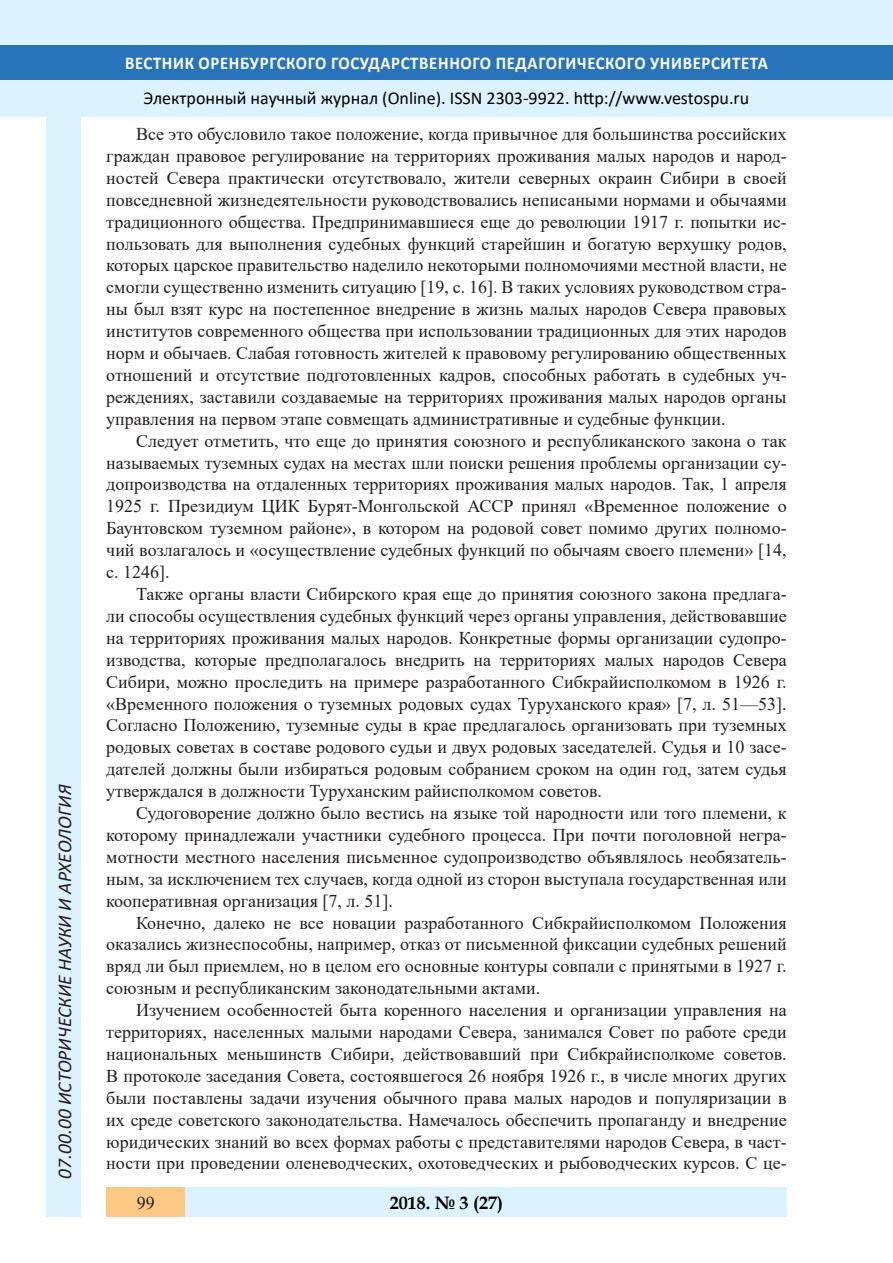
<style>
.page{position:relative;width:893px;height:1263px;background:#fff}
.page>*{position:absolute;margin:0;border:0;box-sizing:border-box;transform-origin:0 0}
.t1{font:italic 19.5px "Calibri";color:#231f20}
.Стиль2{font:18px/21.9px "Times New Roman";color:#231f20;text-align:justify}
.t2{font:18px "Calibri";color:#000}
.t3{font:700 18px "Calibri";letter-spacing:.04em;color:#fff;scale:.93 1}
.t4{font:700 18px "Book Antiqua";color:#000}
</style>
<div class="page">
<div style="left:0;top:0;width:893px;height:116px;background:#dcf2fc"></div>
<div style="left:0;top:45px;width:893px;height:34px;background:#2873ba"></div>
<div style="left:47px;top:116px;width:34px;height:1101px;background:#dcf2fc"></div>
<div style="left:106px;top:1188px;width:681px;height:29px;background:#dcf2fc"></div>
<div style="left:106px;top:1188px;width:79px;height:29px;background:#fdc784"></div>
<p class="t1" style="left:51px;top:1179px;width:395px;rotate:-90deg">07.00.00 ИСТОРИЧЕСКИЕ НАУКИ И АРХЕОЛОГИЯ</p>
<p class="t1" style="left:51px;top:1105px;width:206px;rotate:-90deg">БИОЛОГИЧЕСКИЕ НАУКИ</p>
<p class="t1" style="left:51px;top:1169px;width:11px;rotate:-90deg">3</p>
<p class="t3" style="left:125px;top:50px;width:693px">ВЕСТНИК ОРЕНБУРГСКОГО ГОСУДАРСТВЕННОГО ПЕДАГОГИЧЕСКОГО УНИВЕРСИТЕТА</p>
<p class="t2" style="left:144px;top:85px;width:607px">Электронный научный журнал (Online). ISSN 2303-9922. http://www.vestospu.ru</p>
<p class="t2" style="left:583px;top:85px;width:13px">t</p>
<p class="t2" style="left:583px;top:85px;width:13px">t</p>
<p class="Стиль2" style="left:106px;top:122px;width:682px;text-indent:30px">Все это обусловило такое положение, когда привычное для большинства российских граждан правовое регулирование на территориях проживания малых народов и народ&shy;ностей Севера практически отсутствовало, жители северных окраин Сибири в своей повседневной жизнедеятельности руководствовались неписаными нормами и обычаями традиционного общества. Предпринимавшиеся еще до революции 1917 г. попытки ис&shy;пользовать для выполнения судебных функций старейшин и богатую верхушку родов, которых царское правительство наделило некоторыми полномочиями местной власти, не смогли существенно изменить ситуацию [19, с. 16]. В таких условиях руководством стра&shy;ны был взят курс на постепенное внедрение в жизнь малых народов Севера правовых институтов современного общества при использовании традиционных для этих народов норм и обычаев. Слабая готовность жителей к правовому регулированию общественных отношений и отсутствие подготовленных кадров, способных работать в судебных уч&shy;реждениях, заставили создаваемые на территориях проживания малых народов органы управления на первом этапе совмещать административные и судебные функции.</p>
<p class="Стиль2" style="left:106px;top:429px;width:682px;text-indent:30px">Следует отметить, что еще до принятия союзного и республиканского закона о так называемых туземных судах на местах шли поиски решения проблемы организации су&shy;допроизводства на отдаленных территориях проживания малых народов. Так, 1 апреля 1925 г. Президиум ЦИК Бурят-Монгольской АССР принял «Временное положение о Баунтовском туземном районе», в котором на родовой совет помимо других полномо&shy;чий возлагалось и «осуществление судебных функций по обычаям своего племени» [14, с. 1246].</p>
<p class="Стиль2" style="left:106px;top:582px;width:682px;text-indent:30px">Также органы власти Сибирского края еще до принятия союзного закона предлага&shy;ли способы осуществления судебных функций через органы управления, действовавшие на территориях проживания малых народов. Конкретные формы организации судопро&shy;изводства, которые предполагалось внедрить на территориях малых народов Севера Сибири, можно проследить на примере разработанного Сибкрайисполкомом в 1926 г. «Временного положения о туземных родовых судах Туруханского края» [7, л. 51—53].<br>Согласно Положению, туземные суды в крае предлагалось организовать при туземных родовых советах в составе родового судьи и двух родовых заседателей. Судья и 10 засе&shy;дателей должны были избираться родовым собранием сроком на один год, затем судья утверждался в должности Туруханским райисполкомом советов.</p>
<p class="Стиль2" style="left:106px;top:801px;width:682px;text-indent:30px">Судоговорение должно было вестись на языке той народности или того племени, к которому принадлежали участники судебного процесса. При почти поголовной негра&shy;мотности местного населения письменное судопроизводство объявлялось необязатель&shy;ным, за исключением тех случаев, когда одной из сторон выступала государственная или кооперативная организация [7, л. 51].</p>
<p class="Стиль2" style="left:106px;top:911px;width:682px;text-indent:30px">Конечно, далеко не все новации разработанного Сибкрайисполкомом Положения оказались жизнеспособны, например, отказ от письменной фиксации судебных решений вряд ли был приемлем, но в целом его основные контуры совпали с принятыми в 1927 г. союзным и республиканским законодательными актами.</p>
<p class="Стиль2" style="left:106px;top:998px;width:682px;text-indent:30px">Изучением особенностей быта коренного населения и организации управления на территориях, населенных малыми народами Севера, занимался Совет по работе среди национальных меньшинств Сибири, действовавший при Сибкрайисполкоме советов.<br>В протоколе заседания Совета, состоявшегося 26 ноября 1926 г., в числе многих других были поставлены задачи изучения обычного права малых народов и популяризации в их среде советского законодательства. Намечалось обеспечить пропаганду и внедрение юридических знаний во всех формах работы с представителями народов Севера, в част&shy;ности при проведении оленеводческих, охотоведческих и рыбоводческих курсов. С це-</p>
<p class="t4" style="left:390px;top:1190px;width:115px">2018. № 3 (27)</p>
<p class="Стиль2" style="left:137px;top:1191px;width:19px">99</p>
<p class="t4" style="left:460px;top:1190px;width:39px">2 6</p>
<p class="t4" style="left:460px;top:1190px;width:39px">1 5</p>
</div>
